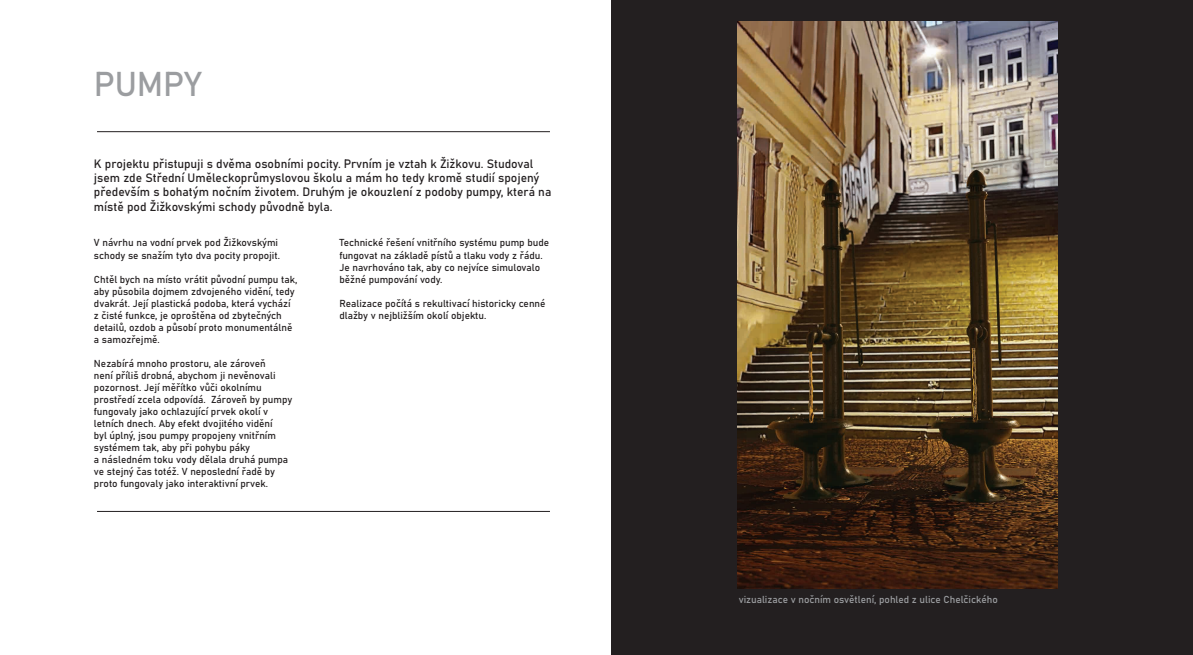
<style>
.page{position:relative;width:1193px;height:655px;background:#fff}
.page>*{position:absolute;margin:0;border:0;box-sizing:border-box;transform-origin:0 0}
.t1{font:34px "Bahnschrift";letter-spacing:-.005em;color:#9b9da0}
.t2{font:12px/14.4px "Bahnschrift";color:#231f20}
.t3{font:10px/12px "Bahnschrift";color:#231f20}
.t4{font:10px "Bahnschrift";color:#9d9fa2}
</style>
<div class="page">
<div style="left:612px;top:0;width:581px;height:654px;background:#231f20"></div>
<hr style="left:97px;top:131px;width:453px;height:1px;background:#231f20">
<hr style="left:97px;top:510px;width:453px;height:1px;background:#231f20">
<img style="left:737px;top:21px;width:320px;height:567px">
<h1 class="t1" style="left:94px;top:58px;width:109px">PUMPY</h1>
<p class="t2" style="left:94px;top:155px;width:459px">K projektu přistupuji s dvěma osobními pocity. Prvním je vztah k Žižkovu. Studoval jsem zde Střední Uměleckoprůmyslovou školu a mám ho tedy kromě studií spojený především s bohatým nočním životem. Druhým je okouzlení z podoby pumpy, která na místě pod Žižkovskými schody původně byla.</p>
<p class="t3" style="left:339px;top:236px;width:211px">Technické řešení vnitřního systému pump bude fungovat na základě pístů a tlaku vody z řádu.<br>Je navrhováno tak, aby co nejvíce simulovalo běžné pumpování vody.</p>
<p class="t3" style="left:339px;top:296px;width:208px">Realizace počítá s rekultivací historicky cenné dlažby v nejbližším okolí objektu.</p>
<p class="t3" style="left:94px;top:236px;width:187px">V návrhu na vodní prvek pod Žižkovskými schody se snažím tyto dva pocity propojit.</p>
<p class="t3" style="left:94px;top:272px;width:205px">Chtěl bych na místo vrátit původní pumpu tak, aby působila dojmem zdvojeného vidění, tedy dvakrát. Její plastická podoba, která vychází z čisté funkce, je oproštěna od zbytečných detailů, ozdob a působí proto monumentálně a samozřejmě.</p>
<p class="t3" style="left:94px;top:356px;width:200px">Nezabírá mnoho prostoru, ale zároveň<br>není příliš drobná, abychom ji nevěnovali pozornost. Její měřítko vůči okolnímu prostředí zcela odpovídá. Zároveň by pumpy fungovaly jako ochlazující prvek okolí v letních dnech. Aby efekt dvojitého vidění<br>byl úplný, jsou pumpy propojeny vnitřním systémem tak, aby při pohybu páky<br>a následném toku vody dělala druhá pumpa ve stejný čas totéž. V neposlední řadě by proto fungovaly jako interaktivní prvek.</p>
<p class="t4" style="left:739px;top:591px;width:261px">vizualizace v nočním osvětlení, pohled z ulice Chelčického</p>
</div>
